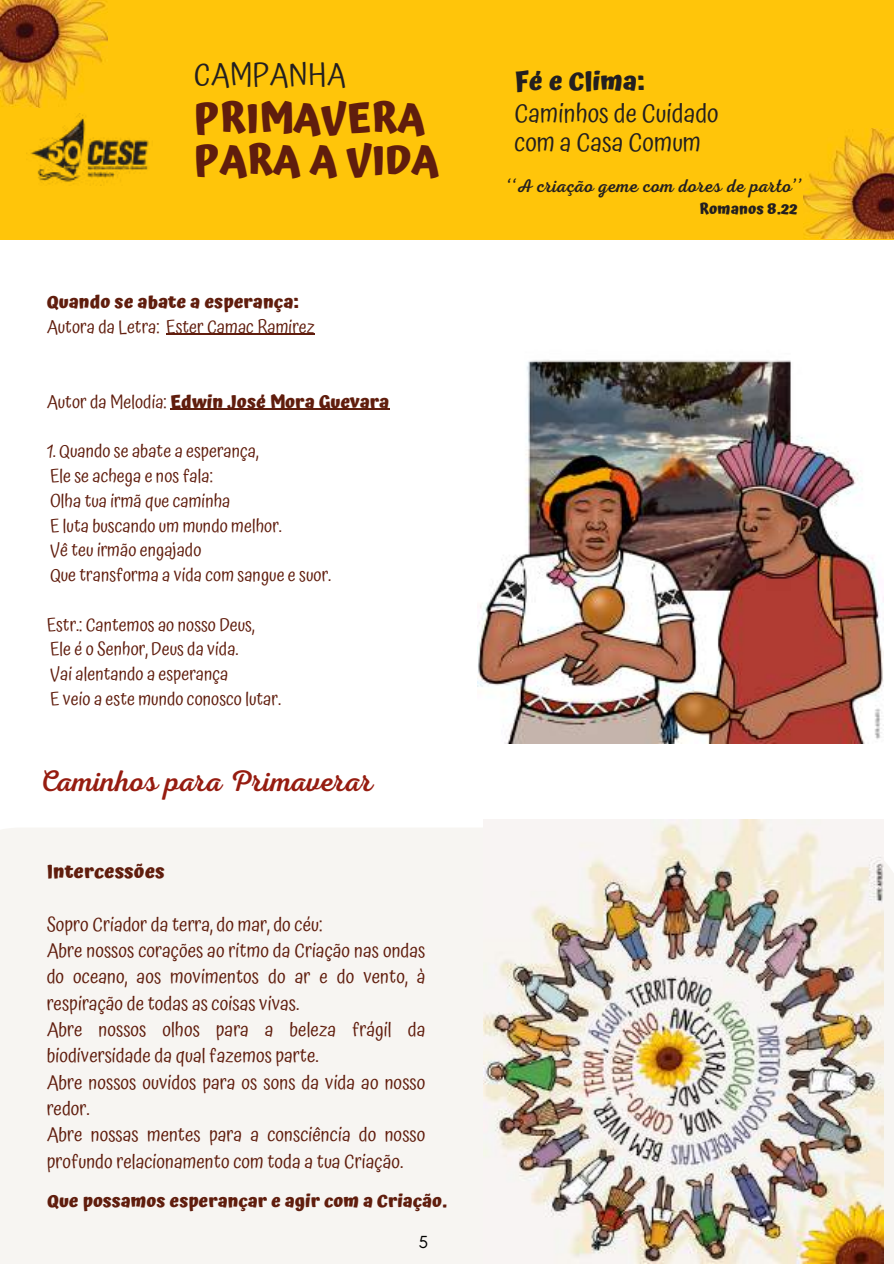
<style>
.page{position:relative;width:894px;height:1264px;background:#fff}
.page>*{position:absolute;margin:0;border:0;box-sizing:border-box;transform-origin:0 0}
.t1{font:700 40.65px/42.5px "Atma";letter-spacing:.005em;color:#601d0d}
.t2{font:30.9px "Atma";color:#231f20}
.t3{font:30px "Nexa Script";color:#961c10}
.t4{font:25.8px/29.2px "Atma";color:#231f20}
.t5{font:700 25.8px "Atma";color:#231f20}
.t6{font:19.35px/26.2px "Atma";color:#601d0d}
.t7{font:700 19.35px "Atma";color:#601d0d}
.t8{font:18.6px "Nexa Script";letter-spacing:.015em;color:#231f20}
.t9{font:18.15px/24.8px "Atma";color:#601d0d}
.t10{font:700 18.15px "Atma";color:#601d0d}
.t11{font:700 18px "Atma";color:#601d0d}
.t12{font:17.85px "Glacial Indifference";color:#000}
.t13{font:700 15px "Atma";letter-spacing:.005em;color:#231f20}
.s1{font-weight:400}
</style>
<div class="page">
<div style="left:0;top:0;width:893px;height:239px;background:#ffc50a"></div>
<img style="left:0;top:0;width:108px;height:108px">
<img style="left:803px;top:129px;width:90px;height:109px">
<img style="left:26px;top:113px;width:126px;height:72px">
<div style="left:0;top:827px;width:893px;height:436px;background:#f7f5f2"></div>
<img style="left:483px;top:819px;width:400px;height:444px">
<img style="left:477px;top:360px;width:405px;height:384px">
<hr style="left:166px;top:334px;width:149px;height:1px;background:#601d0d">
<hr style="left:170px;top:409px;width:219px;height:1px;background:#601d0d">
<h2 class="t2" style="left:194px;top:57px;width:153px">CAMPANHA</h2>
<h3 class="t5" style="left:514px;top:66px;width:131px">Fé e Clima:</h3>
<h3 class="t4" style="left:514px;top:99px;width:206px">Caminhos de Cuidado com a Casa Comum</h3>
<h1 class="t1" style="left:194px;top:96px;width:246px">PRIMAVERA<br>PARA A VIDA</h1>
<p class="t8" style="left:506px;top:175px;width:297px">‘‘A criação geme com dores de parto’’</p>
<p class="t10" style="left:47px;top:291px;width:253px">Quando se abate a esperança:</p>
<p class="t9" style="left:47px;top:314px;width:269px">Autora da Letra: Ester Camac Ramirez</p>
<p class="t10" style="left:47px;top:391px;width:344px"><span class="s1">Autor da Melodia:</span> Edwin José Mora Guevara</p>
<p class="t9" style="left:47px;top:438px;width:286px">1. Quando se abate a esperança,<br>Ele se achega e nos fala:<br>Olha tua irmã que caminha<br>E luta buscando um mundo melhor.<br>Vê teu irmão engajado<br>Que transforma a vida com sangue e suor.</p>
<p class="t9" style="left:47px;top:612px;width:236px">Estr.: Cantemos ao nosso Deus,<br>Ele é o Senhor, Deus da vida.<br>Vai alentando a esperança<br>E veio a este mundo conosco lutar.</p>
<h3 class="t3" style="left:39px;top:764px;width:335px">Caminhos para Primaverar</h3>
<p class="t7" style="left:47px;top:860px;width:120px">Intercessões</p>
<p class="t6" style="left:47px;top:910px;width:380px">Sopro Criador da terra, do mar, do céu:<br>Abre nossos corações ao ritmo da Criação nas ondas do oceano, aos movimentos do ar e do vento, à respiração de todas as coisas vivas.<br>Abre nossos olhos para a beleza frágil da biodiversidade da qual fazemos parte.<br>Abre nossos ouvidos para os sons da vida ao nosso redor.<br>Abre nossas mentes para a consciência do nosso profundo relacionamento com toda a tua Criação.</p>
<p class="t11" style="left:47px;top:1190px;width:401px">Que possamos esperançar e agir com a Criação.</p>
<p class="t12" style="left:418px;top:1230px;width:11px">5</p>
<p class="t13" style="left:699px;top:200px;width:100px">Romanos 8.22</p>
</div>
